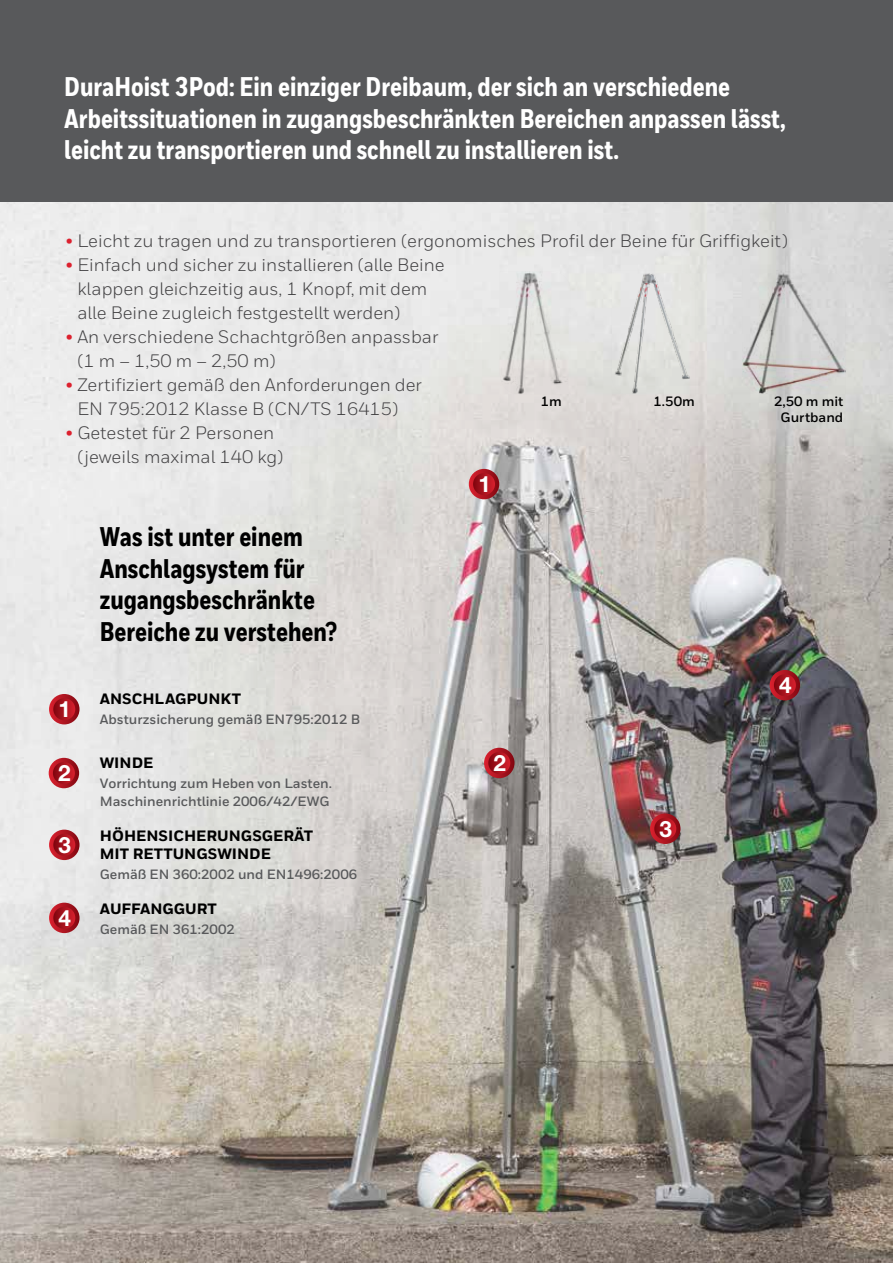
<style>
.page{position:relative;width:893px;height:1263px;background:#fff}
.page>*{position:absolute;margin:0;border:0;box-sizing:border-box;transform-origin:0 0}
.t1{font:800 27px/31.5px "Honeywell Cond";color:#fff}
.t2{font:800 27px/31.5px "Honeywell Cond";color:#000}
.t3{font:700 22.5px "Helvetica Neue LT Std";color:#fff}
.t4{font:18px/24px "Honeywell Sans";color:#414042}
.t5{font:800 15px/18px "Honeywell Sans";color:#000}
.t6{font:700 13.5px/18px "Honeywell Sans";color:#58595b}
.t7{font:700 13.5px/15.1px "Honeywell Sans";color:#000;text-align:center}
.s1{color:#dc202e}
</style>
<div class="page">
<img style="left:0;top:201px;width:893px;height:1062px">
<div style="left:0;top:0;width:893px;height:201px;background:#58595b"></div>
<svg style="left:469px;top:469px;width:30px;height:30px"></svg>
<div style="left:473px;top:473px;width:22px;height:22px;background:linear-gradient(to right,#820811,#cf1e2b);border-radius:11px"></div>
<svg style="left:484px;top:748px;width:30px;height:30px"></svg>
<svg style="left:488px;top:752px;width:22px;height:22px"></svg>
<svg style="left:49px;top:758px;width:30px;height:30px"></svg>
<div style="left:53px;top:762px;width:22px;height:22px;background:linear-gradient(to right,#830811,#ce1e2b);border-radius:11px"></div>
<svg style="left:650px;top:813px;width:30px;height:31px"></svg>
<svg style="left:654px;top:818px;width:22px;height:22px"></svg>
<svg style="left:49px;top:830px;width:31px;height:30px"></svg>
<svg style="left:53px;top:834px;width:22px;height:22px"></svg>
<svg style="left:49px;top:903px;width:31px;height:30px"></svg>
<div style="left:53px;top:907px;width:22px;height:22px;background:linear-gradient(to right,#820710,#ce1e2c);border-radius:11px"></div>
<svg style="left:49px;top:694px;width:31px;height:30px"></svg>
<div style="left:53px;top:698px;width:22px;height:22px;background:linear-gradient(to right,#820710,#ce1f2c);border-radius:11px"></div>
<img style="left:611px;top:270px;width:85px;height:126px">
<img style="left:742px;top:270px;width:104px;height:124px">
<img style="left:500px;top:271px;width:71px;height:123px">
<svg style="left:770px;top:670px;width:30px;height:30px"></svg>
<div style="left:774px;top:674px;width:22px;height:22px;background:linear-gradient(to right,#840812,#ce1e2b);border-radius:11px"></div>
<h1 class="t1" style="left:64px;top:72px;width:723px">DuraHoist 3Pod: Ein einziger Dreibaum, der sich an verschiedene<br>Arbeitssituationen in zugangsbeschränkten Bereichen anpassen lässt, leicht zu transportieren und schnell zu installieren ist.</h1>
<p class="t4" style="left:65px;top:228px;width:724px"><span class="s1">•</span> Leicht zu tragen und zu transportieren (ergonomisches Profil der Beine für Griffigkeit)</p>
<p class="t4" style="left:77px;top:252px;width:369px;text-indent:-12px"><span class="s1">•</span> Einfach und sicher zu installieren (alle Beine klappen gleichzeitig aus, 1 Knopf, mit dem alle Beine zugleich festgestellt werden)</p>
<p class="t4" style="left:77px;top:324px;width:363px;text-indent:-12px"><span class="s1">•</span> An verschiedene Schachtgrößen anpassbar (1 m – 1,50 m – 2,50 m)</p>
<p class="t4" style="left:77px;top:372px;width:346px;text-indent:-12px"><span class="s1">•</span> Zertifiziert gemäß den Anforderungen der<br>EN 795:2012 Klasse B (CN/TS 16415)</p>
<p class="t4" style="left:77px;top:420px;width:208px;text-indent:-12px"><span class="s1">•</span> Getestet für 2 Personen (jeweils maximal 140 kg)</p>
<p class="t7" style="left:653px;top:394px;width:43px">1.50m</p>
<p class="t7" style="left:774px;top:394px;width:71px">2,50 m mit<br>Gurtband</p>
<p class="t7" style="left:541px;top:394px;width:23px">1m</p>
<p class="t3" style="left:59px;top:695px;width:14px">1</p>
<p class="t3" style="left:58px;top:759px;width:14px">2</p>
<h1 class="t2" style="left:100px;top:522px;width:239px">Was ist unter einem<br>Anschlagsystem für zugangsbeschränkte<br>Bereiche zu verstehen?</h1>
<p class="t5" style="left:100px;top:691px;width:143px">ANSCHLAGPUNKT</p>
<p class="t6" style="left:100px;top:711px;width:262px">Absturzsicherung gemäß EN795:2012 B</p>
<p class="t3" style="left:478px;top:470px;width:14px">1</p>
<p class="t5" style="left:100px;top:754px;width:55px">WINDE</p>
<p class="t3" style="left:494px;top:749px;width:14px">2</p>
<p class="t6" style="left:100px;top:775px;width:234px">Vorrichtung zum Heben von Lasten.<br>Maschinenrichtlinie 2006/42/EWG</p>
<p class="t3" style="left:59px;top:831px;width:14px">3</p>
<p class="t5" style="left:100px;top:827px;width:215px">HÖHENSICHERUNGSGERÄT<br>MIT RETTUNGSWINDE</p>
<p class="t6" style="left:100px;top:866px;width:259px">Gemäß EN 360:2002 und EN1496:2006</p>
<p class="t3" style="left:59px;top:904px;width:14px">4</p>
<p class="t5" style="left:100px;top:900px;width:118px">AUFFANGGURT</p>
<p class="t6" style="left:100px;top:921px;width:137px">Gemäß EN 361:2002</p>
<p class="t3" style="left:660px;top:815px;width:14px">3</p>
<p class="t3" style="left:779px;top:671px;width:14px">4</p>
</div>
